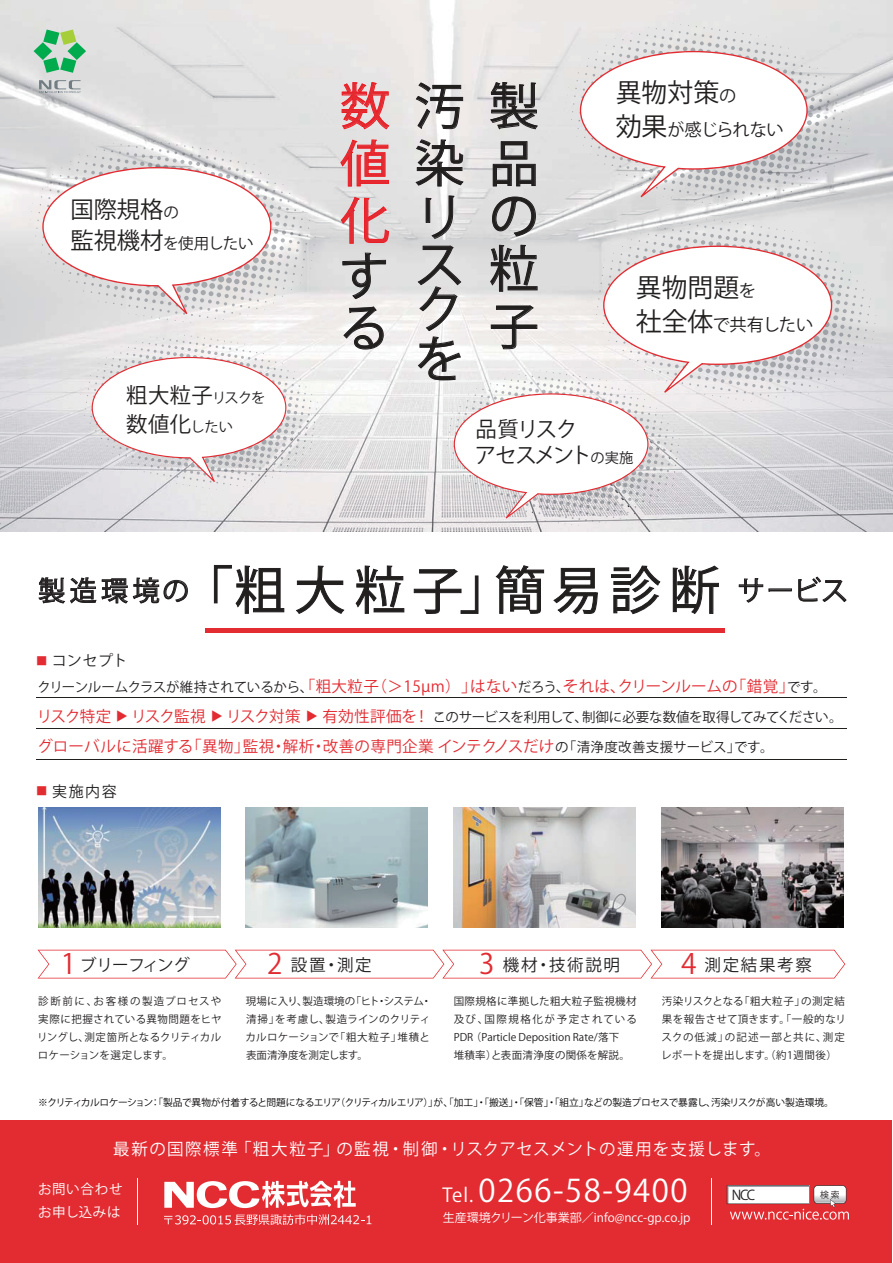
<style>
.page{position:relative;width:893px;height:1263px;background:#fff}
.page>*{position:absolute;margin:0;border:0;box-sizing:border-box;transform-origin:0 0}
.t1{font:51px "Axis Basic Pro N R 90 msp RKSJ H";letter-spacing:.15em;color:#221f1f}
.t2{font:49.65px "Axis Basic Pro N R 90 msp RKSJ H";color:#221f1f}
.t3{font:49.65px "Axis Basic Pro N R 90 msp RKSJ H";color:#e22c32}
.t4{font:31.05px "Axis Basic Pro N R 90 msp RKSJ H";letter-spacing:.05em;color:#fff}
.t5{font:28.05px "Axis Basic Pro N R 90 msp RKSJ H";color:#e22c32}
.t6{font:25.8px "Axis Basic Pro N R 90 msp RKSJ H";color:#221f1f}
.t7{font:23.25px "Axis Basic Pro N R 90 msp RKSJ H";color:#221f1f}
.t8{font:21.3px/28.7px "Axis Basic Pro N R 90 msp RKSJ H";letter-spacing:-.05em;color:#221f1f}
.t9{font:21.3px/25.7px "Axis Basic Pro N R 90 msp RKSJ H";letter-spacing:-.08em;color:#221f1f}
.t10{font:17.25px "Axis Basic Pro N R 90 msp RKSJ H";letter-spacing:-.04em;color:#221f1f}
.t11{font:16.5px "Axis Basic Pro N R 90 msp RKSJ H";letter-spacing:.07em;color:#fff}
.t12{font:16.5px "Axis Basic Pro N R 90 msp RKSJ H";letter-spacing:.1em;color:#221f1f}
.t13{font:16.5px "Axis Basic Pro N R 90 msp RKSJ H";letter-spacing:-.035em;color:#221f1f}
.t14{font:15.6px/30px "Axis Basic Pro N R 90 msp RKSJ H";letter-spacing:.015em;color:#e22c32}
.t15{font:15.6px "Axis Basic Pro N R 90 msp RKSJ H";letter-spacing:-.02em;color:#221f1f}
.t16{font:15px "Axis Basic Pro N R 90 msp RKSJ H";letter-spacing:.06em;color:#221f1f}
.t17{font:13.5px "Axis Basic Pro N R 90 msp RKSJ H";letter-spacing:-.03em;color:#221f1f}
.t18{font:13.5px/22.4px "Axis Basic Pro N R 90 msp RKSJ H";letter-spacing:.05em;color:#fff}
.t19{font:12.15px "Axis Basic Pro N R 90 msp RKSJ H";color:#e22c32}
.t20{font:12px "Axis Basic Pro N R 90 msp RKSJ H";color:#fff}
.t21{font:10.5px/18px "Axis Basic Pro N R 90 msp RKSJ H";letter-spacing:.02em;color:#221f1f;text-align:justify}
.t22{font:10.5px/18px "Axis Basic Pro N R 90 msp RKSJ H";color:#221f1f}
.t23{font:9.75px "Axis Basic Pro N R 90 msp RKSJ H";letter-spacing:-.05em;color:#060304}
.t24{font:8.85px "Axis Basic Pro N R 90 msp RKSJ H";color:#221f1f}
.s1{font-size:15.6px}
.s2{font-size:23.25px}
.s3{font-size:14.25px}
.s4{font-size:17.25px}
.s5{font-size:25.8px}
.s6{font-size:11.25px;color:#e22c32}
.s7{font-size:13.5px;color:#221f1f}
.s8{font-size:15.6px;color:#e22c32}
.s9{font-size:19.05px}
</style>
<div class="page">
<div style="left:0;top:1120px;width:892px;height:143px;background:#e22c32"></div>
<img style="left:1px;top:0;width:892px;height:531px">
<img style="left:454px;top:808px;width:182px;height:120px">
<img style="left:246px;top:808px;width:182px;height:120px">
<img style="left:662px;top:808px;width:182px;height:120px">
<svg style="left:341px;top:82px;width:49px;height:48px;background:#e5b4b6"></svg>
<svg style="left:340px;top:139px;width:49px;height:48px;background:#e3b4b6"></svg>
<svg style="left:340px;top:197px;width:49px;height:47px;background:#dec2c3"></svg>
<svg style="left:342px;top:252px;width:44px;height:47px;background:#cac9c9"></svg>
<svg style="left:343px;top:306px;width:41px;height:44px"></svg>
<svg style="left:38px;top:577px;width:150px;height:26px"></svg>
<svg style="left:739px;top:578px;width:53px;height:25px"></svg>
<svg style="left:798px;top:577px;width:48px;height:25px"></svg>
<svg style="left:214px;top:565px;width:70px;height:49px"></svg>
<svg style="left:296px;top:565px;width:49px;height:49px"></svg>
<svg style="left:355px;top:565px;width:49px;height:49px"></svg>
<svg style="left:414px;top:569px;width:65px;height:45px"></svg>
<svg style="left:495px;top:565px;width:49px;height:49px"></svg>
<svg style="left:553px;top:568px;width:45px;height:46px"></svg>
<svg style="left:611px;top:565px;width:50px;height:49px"></svg>
<svg style="left:673px;top:565px;width:46px;height:49px"></svg>
<img style="left:38px;top:808px;width:182px;height:120px">
<hr style="left:137px;top:1178px;width:1px;height:47px;background:#fff">
<hr style="left:711px;top:1178px;width:1px;height:47px;background:#fff">
<svg style="left:21px;top:129px;width:304px;height:363px"></svg>
<svg style="left:415px;top:13px;width:464px;height:516px"></svg>
<svg style="left:38px;top:950px;width:807px;height:29px"></svg>
<hr style="left:206px;top:629px;width:519px;height:4px;background:#e22c32">
<hr style="left:36px;top:697px;width:810px;height:1px;background:#221f1f">
<hr style="left:36px;top:728px;width:810px;height:1px;background:#221f1f">
<hr style="left:36px;top:760px;width:810px;height:1px;background:#221f1f">
<svg style="left:164px;top:1181px;width:192px;height:27px"></svg>
<svg style="left:164px;top:1214px;width:207px;height:11px"></svg>
<svg style="left:727px;top:1185px;width:122px;height:35px"></svg>
<svg style="left:39px;top:80px;width:42px;height:13px"></svg>
<svg style="left:34px;top:30px;width:52px;height:43px;background:#88c99c"></svg>
<h3 class="t7" style="left:70px;top:197px;width:110px">国際規格<span class="s1">の</span></h3>
<h3 class="t15" style="left:70px;top:235px;width:185px"><span class="s2">監視機材</span>を使用したい</h3>
<h3 class="t8" style="left:126px;top:381px;width:140px">粗大粒子<span class="s3">リスクを</span>数値化<span class="s3">したい</span></h3>
<h2 class="t3" style="left:340px;top:78px;width:51px">数</h2>
<h2 class="t3" style="left:340px;top:136px;width:51px">値</h2>
<h2 class="t3" style="left:340px;top:193px;width:51px">化</h2>
<h2 class="t2" style="left:339px;top:248px;width:51px">す</h2>
<h2 class="t2" style="left:339px;top:300px;width:51px">る</h2>
<h2 class="t2" style="left:415px;top:78px;width:51px">汚</h2>
<h2 class="t2" style="left:415px;top:136px;width:51px">染</h2>
<h2 class="t2" style="left:415px;top:189px;width:51px">リ</h2>
<h2 class="t2" style="left:415px;top:237px;width:51px">ス</h2>
<h2 class="t2" style="left:415px;top:281px;width:51px">ク</h2>
<h2 class="t2" style="left:415px;top:332px;width:51px">を</h2>
<h2 class="t2" style="left:489px;top:78px;width:51px">製</h2>
<h2 class="t2" style="left:489px;top:136px;width:51px">品</h2>
<h2 class="t2" style="left:489px;top:188px;width:51px">の</h2>
<h2 class="t2" style="left:489px;top:241px;width:51px">粒</h2>
<h2 class="t2" style="left:489px;top:298px;width:51px">子</h2>
<h3 class="t6" style="left:616px;top:78px;width:122px">異物対策<span class="s4">の</span></h3>
<h3 class="t10" style="left:616px;top:120px;width:170px"><span class="s5">効果</span>が感じられない</h3>
<h3 class="t6" style="left:636px;top:273px;width:122px">異物問題<span class="s4">を</span></h3>
<h3 class="t10" style="left:636px;top:315px;width:179px"><span class="s5">社全体</span>で共有したい</h3>
<h3 class="t9" style="left:475px;top:417px;width:160px">品質リスク<br>アセスメント<span class="s3">の実施</span></h3>
<h1 class="t1" style="left:38px;top:562px;width:811px"><sup>製造環境の</sup>「粗大粒子」簡易診断 <sup>サービス</sup></h1>
<h3 class="t16" style="left:36px;top:652px;width:93px"><span class="s6">■</span> コンセプト</h3>
<h3 class="t14" style="left:37px;top:672px;width:791px"><span class="s7">クリーンルームクラスが維持されているから、</span>「粗大粒子（＞15µm）」はない<span class="s7">だろう、</span>それは、クリーンルームの「錯覚」<span class="s7">です。</span>リスク特定</h3>
<p class="t19" style="left:129px;top:710px;width:14px;rotate:90deg">▲</p>
<h3 class="t14" style="left:131px;top:702px;width:76px">リスク監視</h3>
<p class="t19" style="left:223px;top:710px;width:14px;rotate:90deg">▲</p>
<h3 class="t14" style="left:226px;top:702px;width:76px">リスク対策</h3>
<p class="t19" style="left:318px;top:710px;width:14px;rotate:90deg">▲</p>
<p class="t17" style="left:322px;top:710px;width:521px"><span class="s8">有効性評価を！</span>このサービスを利用して、制御に必要な数値を取得してみてください。</p>
<h3 class="t14" style="left:37px;top:732px;width:737px">グローバルに活躍する「異物」監視・解析・改善の専門企業インテクノスだけ<span class="s7">の「清浄度改善支援サービス」です。</span></h3>
<h3 class="t16" style="left:36px;top:783px;width:82px"><span class="s6">■</span> 実施内容</h3>
<h3 class="t5" style="left:61px;top:948px;width:17px">1</h3>
<h3 class="t5" style="left:267px;top:948px;width:17px">2</h3>
<h3 class="t12" style="left:503px;top:956px;width:119px">機材・技術説明</h3>
<p class="t21" style="left:454px;top:992px;width:185px;text-align:left">国際規格に準拠した粗大粒子監視機材及び、国際規格化が予定されている<br>PDR（Particle Deposition Rate/落下<br>堆積率）と表面清浄度の関係を解説。</p>
<h3 class="t5" style="left:479px;top:948px;width:17px">3</h3>
<h3 class="t12" style="left:704px;top:956px;width:109px">測定結果考察</h3>
<p class="t21" style="left:661px;top:992px;width:186px">汚染リスクとなる「粗大粒子」の測定結果を報告させて頂きます。「一般的なリスクの低減」の記述一部と共に、測定レポートを提出します。（約1週間後）</p>
<h3 class="t5" style="left:681px;top:948px;width:17px">4</h3>
<h3 class="t13" style="left:80px;top:956px;width:111px">ブリーフィング</h3>
<p class="t21" style="left:37px;top:992px;width:186px">診断前に、お客様の製造プロセスや実際に把握されている異物問題をヒヤリングし、測定箇所となるクリティカルロケーションを選定します。</p>
<h3 class="t12" style="left:291px;top:956px;width:82px">設置・測定</h3>
<p class="t22" style="left:245px;top:992px;width:188px">現場に入り、製造環境の「ヒト・システム・清掃」を考慮し、製造ラインのクリティカルロケーションで「粗大粒子」堆積と表面清浄度を測定します。</p>
<p class="t23" style="left:38px;top:1097px;width:797px">※クリティカルロケーション：「製品で異物が付着すると問題になるエリア（クリティカルエリア）」が、「加工」・「搬送」・「保管」・「組立」などの製造プロセスで暴露し、汚染リスクが高い製造環境。</p>
<h3 class="t11" style="left:113px;top:1140px;width:659px">最新の国際標準「粗大粒子」の監視・制御・リスクアセスメントの運用を支援します。</h3>
<p class="t18" style="left:38px;top:1179px;width:86px">お問い合わせお申し込みは</p>
<h3 class="t4" style="left:442px;top:1174px;width:246px"><span class="s9">Tel.</span> 0266-58-9400</h3>
<p class="t17" style="left:732px;top:1187px;width:25px">NCC</p>
<p class="t24" style="left:820px;top:1190px;width:21px">検 索</p>
<p class="t20" style="left:443px;top:1211px;width:249px">生産環境クリーン化事業部／info@ncc-gp.co.jp</p>
</div>
